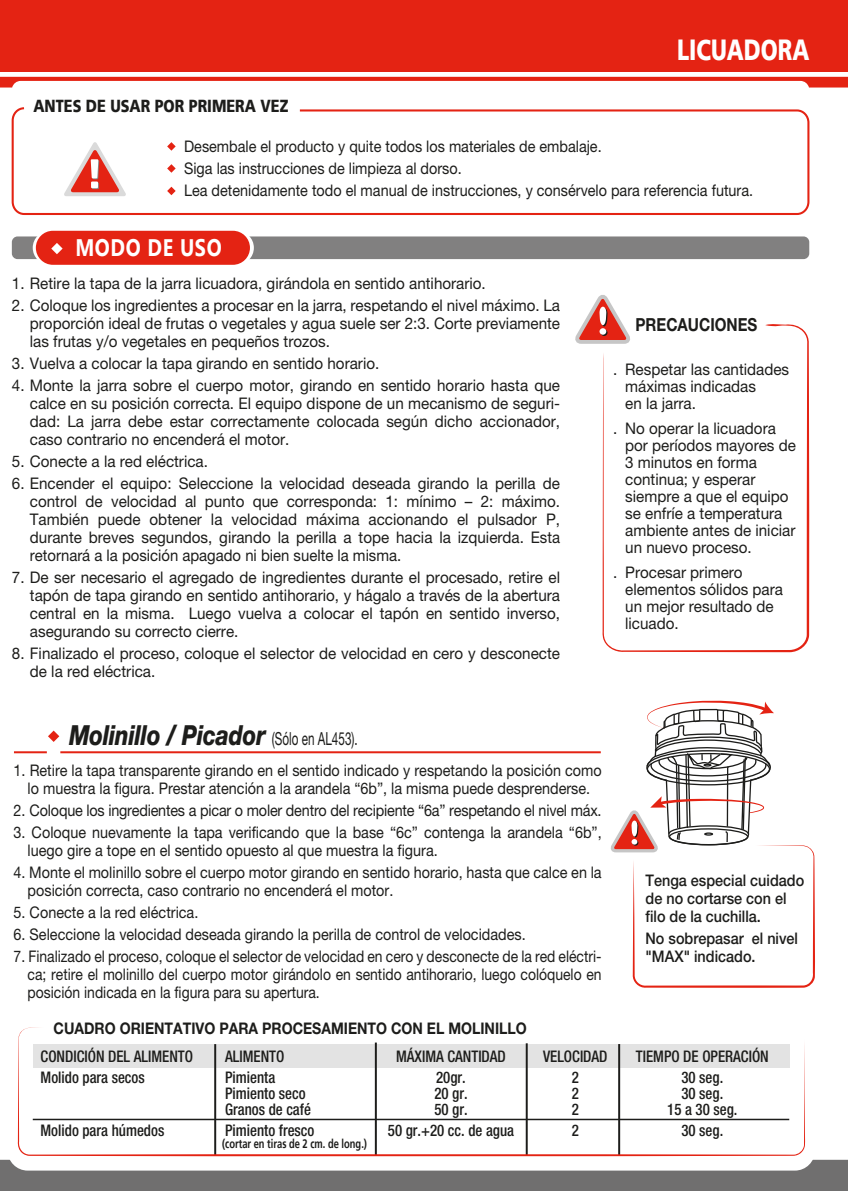
<style>
.page{position:relative;width:848px;height:1191px;background:#fff}
.page>*{position:absolute;margin:0;border:0;box-sizing:border-box;transform-origin:0 0}
.t1{font:900 29px "Frutiger 75";color:#fff;scale:.75 1}
.t2{font:italic 800 28px "Neue Helvetica BQ";color:#1d1d1b;scale:.8 1}
.t3{font:700 24px "Gadugi";letter-spacing:.03em;color:#fff;scale:.83 1}
.t4{font:700 18px "Helvetica Neue";color:#1d1d1b;scale:.84 1}
.t5{font:900 17.4px "Frutiger 75";color:#1d1d1b;scale:.83 1}
.t6{font:16px/18px "Helvetica Neue";color:#1d1d1b;text-align:justify;scale:.95 1}
.t7{font:16px/18px "Helvetica Neue";color:#1d1d1b;scale:.9 1}
.t8{font:500 condensed 16px "Helvetica Neue";color:#1d1d1b;scale:.93 1}
.t9{font:16px/18px "Helvetica Neue";color:#1d1d1b;text-align:justify;scale:.87 1}
.t10{font:500 16px/18px "Helvetica Neue";color:#1d1d1b;scale:.9 1}
.t11{font:700 16px "Helvetica Neue";color:#1d1d1b;scale:.88 1}
.t12{font:700 12.4px "Frutiger 65";color:#1d1d1b;scale:.75 1}
.s1{font-family:"Helvetica Neue";font-weight:400;font-style:normal;font-size:18px}
</style>
<div class="page">
<svg style="left:0;top:1130px;width:847px;height:61px"></svg>
<div style="left:0;top:0;width:847px;height:71px;background:#e42313"></div>
<svg style="left:0;top:77px;width:847px;height:10px"></svg>
<svg style="left:575px;top:295px;width:47px;height:49px"></svg>
<svg style="left:602px;top:323px;width:207px;height:324px"></svg>
<svg style="left:18px;top:1027px;width:786px;height:129px"></svg>
<svg style="left:609px;top:643px;width:205px;height:345px"></svg>
<div style="left:12px;top:236px;width:796px;height:23px;background:#818080;border-radius:6px"></div>
<div style="left:36px;top:231px;width:214px;height:34px;background:#e42313;border-radius:17px"></div>
<svg style="left:51px;top:243px;width:12px;height:11px"></svg>
<hr style="left:60px;top:751px;width:540px;height:2px;background:#e42313">
<hr style="left:14px;top:751px;width:33px;height:2px;background:#e42313">
<svg style="left:48px;top:730px;width:11px;height:12px"></svg>
<svg style="left:11px;top:107px;width:799px;height:108px"></svg>
<svg style="left:167px;top:142px;width:8px;height:9px"></svg>
<svg style="left:167px;top:164px;width:8px;height:9px"></svg>
<svg style="left:167px;top:187px;width:8px;height:8px"></svg>
<p class="t5" style="left:33px;top:96px;width:309px">ANTES DE USAR POR PRIMERA VEZ</p>
<h1 class="t1" style="left:676px;top:32px;width:178px">LICUADORA</h1>
<p class="t7" style="left:184px;top:135px;width:633px;line-height:22px">Desembale el producto y quite todos los materiales de embalaje.<br>Siga las instrucciones de limpieza al dorso.<br>Lea detenidamente todo el manual de instrucciones, y consérvelo para referencia futura.</p>
<h3 class="t3" style="left:75px;top:233px;width:178px">MODO DE USO</h3>
<p class="t6" style="left:12px;top:274px;width:500px">1. Retire la tapa de la jarra licuadora, girándola en sentido antihorario.</p>
<p class="t6" style="left:30px;top:296px;width:559px;text-indent:-18px">2. Coloque los ingredientes a procesar en la jarra, respetando el nivel máximo. La proporción ideal de frutas o vegetales y agua suele ser 2:3. Corte previamente las frutas y/o vegetales en pequeños trozos.</p>
<p class="t6" style="left:12px;top:354px;width:388px">3. Vuelva a colocar la tapa girando en sentido horario.</p>
<p class="t6" style="left:30px;top:376px;width:559px;text-indent:-18px">4. Monte la jarra sobre el cuerpo motor, girando en sentido horario hasta que calce en su posición correcta. El equipo dispone de un mecanismo de seguri&shy;dad: La jarra debe estar correctamente colocada según dicho accionador, caso contrario no encenderá el motor.</p>
<p class="t6" style="left:12px;top:452px;width:208px">5. Conecte a la red eléctrica.</p>
<p class="t6" style="left:30px;top:474px;width:559px;text-indent:-18px">6. Encender el equipo: Seleccione la velocidad deseada girando la perilla de control de velocidad al punto que corresponda: 1: mínimo – 2: máximo.<br>También puede obtener la velocidad máxima accionando el pulsador P, durante breves segundos, girando la perilla a tope hacia la izquierda. Esta retornará a la posición apagado ni bien suelte la misma.</p>
<p class="t6" style="left:30px;top:568px;width:559px;text-indent:-18px">7. De ser necesario el agregado de ingredientes durante el procesado, retire el tapón de tapa girando en sentido antihorario, y hágalo a través de la abertura central en la misma. Luego vuelva a colocar el tapón en sentido inverso, asegurando su correcto cierre.</p>
<p class="t6" style="left:30px;top:644px;width:559px;text-indent:-18px">8. Finalizado el proceso, coloque el selector de velocidad en cero y desconecte de la red eléctrica.</p>
<p class="t4" style="left:635px;top:314px;width:147px">PRECAUCIONES</p>
<p class="t6" style="left:625px;top:360px;width:174px;line-height:17px;text-align:left;text-indent:-12px">. Respetar las cantidades máximas indicadas<br>en la jarra.</p>
<p class="t6" style="left:625px;top:419px;width:181px;line-height:17px;text-align:left;text-indent:-12px">. No operar la licuadora por períodos mayores de<br>3 minutos en forma continua; y esperar siempre a que el equipo se enfríe a temperatura ambiente antes de iniciar un nuevo proceso.</p>
<p class="t6" style="left:625px;top:563px;width:167px;line-height:17px;text-align:left;text-indent:-12px">. Procesar primero elementos sólidos para un mejor resultado de licuado.</p>
<h2 class="t2" style="left:69px;top:717px;width:362px">Molinillo / Picador <span class="s1">(Sólo en AL453).</span></h2>
<p class="t7" style="left:14px;top:761px;width:654px;text-align:center">1. Retire la tapa transparente girando en el sentido indicado y respetando la posición como lo muestra la figura. Prestar atención a la arandela “6b”, la misma puede desprenderse.</p>
<p class="t7" style="left:14px;top:801px;width:654px">2. Coloque los ingredientes a picar o moler dentro del recipiente “6a” respetando el nivel máx.</p>
<p class="t7" style="left:28px;top:823px;width:639px;text-indent:-14px">3. Coloque nuevamente la tapa verificando que la base “6c” contenga la arandela “6b”, luego gire a tope en el sentido opuesto al que muestra la figura.</p>
<p class="t7" style="left:28px;top:863px;width:639px;text-indent:-14px">4. Monte el molinillo sobre el cuerpo motor girando en sentido horario, hasta que calce en la posición correcta, caso contrario no encenderá el motor.</p>
<p class="t7" style="left:14px;top:903px;width:207px">5. Conecte a la red eléctrica.</p>
<p class="t7" style="left:14px;top:925px;width:570px">6. Seleccione la velocidad deseada girando la perilla de control de velocidades.</p>
<p class="t9" style="left:28px;top:947px;width:661px;text-indent:-14px">7. Finalizado el proceso, coloque el selector de velocidad en cero y desconecte de la red eléctri&shy;ca; retire el molinillo del cuerpo motor girándolo en sentido antihorario, luego colóquelo en posición indicada en la figura para su apertura.</p>
<p class="t11" style="left:54px;top:1018px;width:539px">CUADRO ORIENTATIVO PARA PROCESAMIENTO CON EL MOLINILLO</p>
<p class="t10" style="left:645px;top:871px;width:178px">Tenga especial cuidado de no cortarse con el filo de la cuchilla.</p>
<p class="t10" style="left:645px;top:929px;width:171px">No sobrepasar el nivel "MAX" indicado.</p>
<p class="t8" style="left:41px;top:1046px;width:165px">CONDICIÓN DEL ALIMENTO</p>
<p class="t8" style="left:225px;top:1046px;width:65px">ALIMENTO</p>
<p class="t8" style="left:396px;top:1046px;width:119px">MÁXIMA CANTIDAD</p>
<p class="t8" style="left:542px;top:1046px;width:71px">VELOCIDAD</p>
<p class="t8" style="left:635px;top:1046px;width:144px">TIEMPO DE OPERACIÓN</p>
<p class="t8" style="left:41px;top:1067px;width:113px">Molido para secos</p>
<p class="t8" style="left:225px;top:1067px;width:55px">Pimienta</p>
<p class="t8" style="left:436px;top:1067px;width:33px">20gr.</p>
<p class="t8" style="left:571px;top:1067px;width:9px">2</p>
<p class="t8" style="left:681px;top:1067px;width:46px">30 seg.</p>
<p class="t8" style="left:225px;top:1083px;width:88px">Pimiento seco</p>
<p class="t8" style="left:434px;top:1083px;width:37px">20 gr.</p>
<p class="t8" style="left:571px;top:1083px;width:9px">2</p>
<p class="t8" style="left:681px;top:1083px;width:46px">30 seg.</p>
<p class="t8" style="left:225px;top:1099px;width:94px">Granos de café</p>
<p class="t8" style="left:434px;top:1099px;width:37px">50 gr.</p>
<p class="t8" style="left:571px;top:1099px;width:9px">2</p>
<p class="t8" style="left:666px;top:1099px;width:77px">15 a 30 seg.</p>
<p class="t8" style="left:41px;top:1120px;width:134px">Molido para húmedos</p>
<p class="t8" style="left:225px;top:1120px;width:97px">Pimiento fresco</p>
<p class="t8" style="left:387px;top:1120px;width:137px">50 gr.+20 cc. de agua</p>
<p class="t8" style="left:571px;top:1120px;width:9px">2</p>
<p class="t8" style="left:681px;top:1120px;width:46px">30 seg.</p>
<p class="t12" style="left:222px;top:1136px;width:195px">(cortar en tiras de 2 cm. de long.)</p>
</div>
